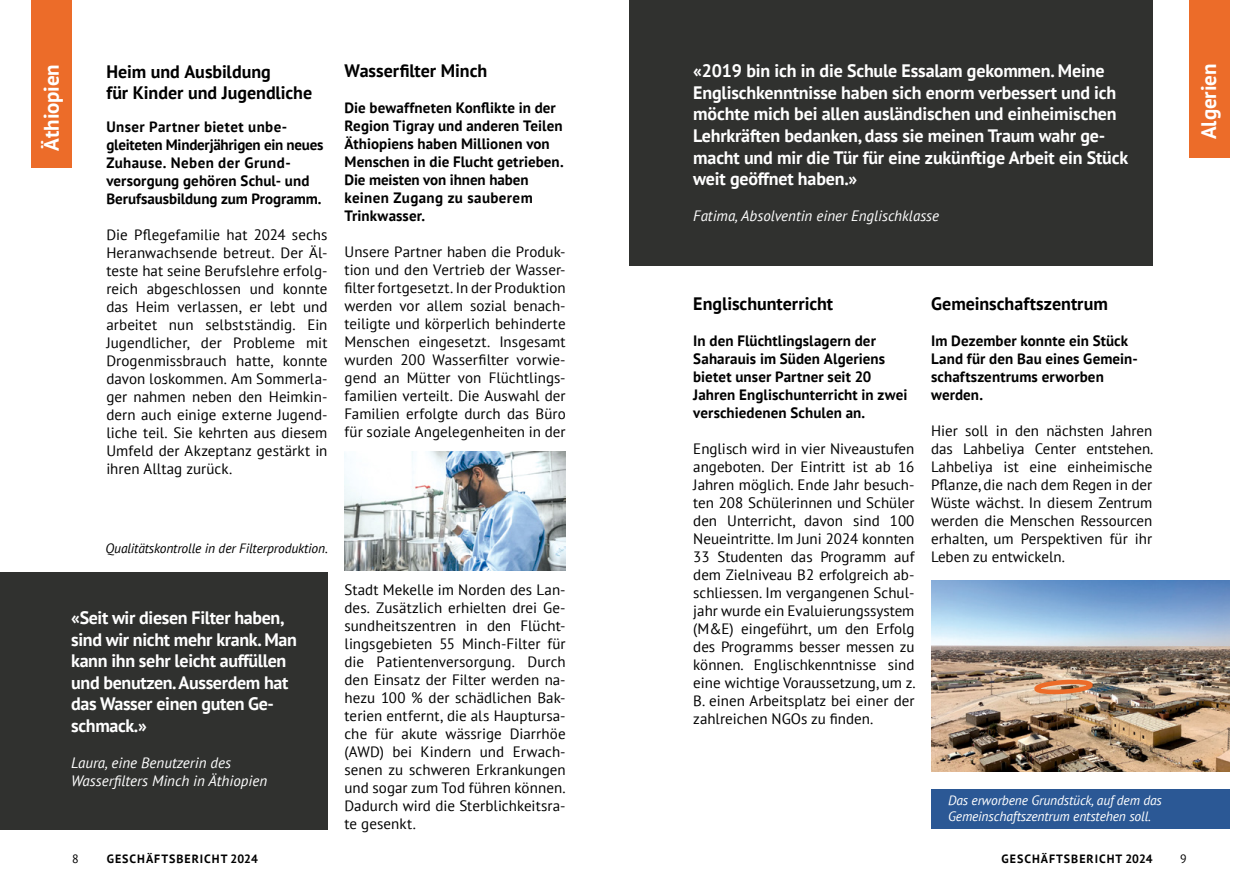
<style>
.page{position:relative;width:1259px;height:893px;background:#fff}
.page>*{position:absolute;margin:0;border:0;box-sizing:border-box;transform-origin:0 0}
.t1{font:700 21px "PT Sans";letter-spacing:-.005em;color:#fff}
.t2{font:700 18px/21.6px "PT Sans";letter-spacing:-.01em;color:#fff}
.t3{font:700 18px/21.6px "PT Sans";color:#000}
.t4{font:15px/18px "PT Sans";color:#000;text-align:justify}
.t5{font:700 15px/18px "PT Sans";letter-spacing:.005em;color:#000}
.t6{font:italic 15px/18px "PT Sans";color:#fff}
.t7{font:italic 13.5px/16.2px "PT Sans";letter-spacing:-.01em;color:#fff}
.t8{font:italic 13.5px "PT Sans";letter-spacing:-.01em;color:#000}
.t9{font:700 12px "PT Sans";letter-spacing:.08em;color:#000}
.t10{font:12px "PT Sans";color:#000}
</style>
<div class="page">
<div style="left:931px;top:789px;width:298px;height:40px;background:#2b5895"></div>
<div style="left:31px;top:0;width:40px;height:168px;background:#ec6c29"></div>
<div style="left:0;top:572px;width:327px;height:257px;background:#30312f"></div>
<img style="left:931px;top:580px;width:298px;height:191px">
<img style="left:345px;top:452px;width:220px;height:119px">
<div style="left:1188px;top:0;width:41px;height:157px;background:#ec6c29"></div>
<div style="left:629px;top:0;width:523px;height:266px;background:#30312f"></div>
<svg style="left:1032px;top:678px;width:62px;height:18px"></svg>
<h1 class="t1" style="left:37px;top:151px;width:88px;rotate:-90deg">Äthiopien</h1>
<p class="t3" style="left:106px;top:60px;width:207px">Heim und Ausbildung<br>für Kinder und Jugendliche</p>
<p class="t5" style="left:106px;top:117px;width:219px">Unser Partner bietet unbe&shy;gleiteten Minderjährigen ein neues<br>Zuhause. Neben der Grund&shy;versorgung gehören Schul- und<br>Berufsausbildung zum Programm.</p>
<p class="t4" style="left:106px;top:225px;width:223px">Die Pflegefamilie hat 2024 sechs Heranwachsende betreut. Der Äl&shy;teste hat seine Berufslehre erfolg&shy;reich abgeschlossen und konnte das Heim verlassen, er lebt und arbeitet nun selbstständig. Ein Jugendlicher, der Probleme mit Drogenmissbrauch hatte, konnte davon loskommen. Am Sommerla&shy;ger nahmen neben den Heimkin&shy;dern auch einige externe Jugend&shy;liche teil. Sie kehrten aus diesem Umfeld der Akzeptanz gestärkt in ihren Alltag zurück.</p>
<p class="t3" style="left:344px;top:60px;width:144px">Wasserfilter Minch</p>
<p class="t5" style="left:344px;top:99px;width:221px">Die bewaffneten Konflikte in der<br>Region Tigray und anderen Teilen<br>Äthiopiens haben Millionen von<br>Menschen in die Flucht getrieben.<br>Die meisten von ihnen haben keinen Zugang zu sauberem<br>Trinkwasser.</p>
<p class="t4" style="left:344px;top:243px;width:223px">Unsere Partner haben die Produk&shy;tion und den Vertrieb der Wasser&shy;filter fortgesetzt. In der Produktion werden vor allem sozial benach&shy;teiligte und körperlich behinderte Menschen eingesetzt. Insgesamt wurden 200 Wasserfilter vorwie&shy;gend an Mütter von Flüchtlings&shy;familien verteilt. Die Auswahl der Familien erfolgte durch das Büro für soziale Angelegenheiten in der</p>
<p class="t8" style="left:106px;top:540px;width:224px">Qualitätskontrolle in der Filterproduktion.</p>
<p class="t2" style="left:71px;top:607px;width:227px">«Seit wir diesen Filter haben, sind wir nicht mehr krank. Man kann ihn sehr leicht auffüllen und benutzen. Ausserdem hat das Wasser einen guten Ge&shy;schmack.»</p>
<p class="t6" style="left:71px;top:753px;width:197px">Laura, eine Benutzerin des<br>Wasserfilters Minch in Äthiopien</p>
<p class="t4" style="left:344px;top:580px;width:223px">Stadt Mekelle im Norden des Lan&shy;des. Zusätzlich erhielten drei Ge&shy;sundheitszentren in den Flücht&shy;lingsgebieten 55 Minch-Filter für die Patientenversorgung. Durch den Einsatz der Filter werden na&shy;hezu 100 % der schädlichen Bak&shy;terien entfernt, die als Hauptursa&shy;che für akute wässrige Diarrhöe (AWD) bei Kindern und Erwach&shy;senen zu schweren Erkrankungen und sogar zum Tod führen können.<br>Dadurch wird die Sterblichkeitsra&shy;te gesenkt.</p>
<p class="t2" style="left:693px;top:60px;width:436px">«2019 bin ich in die Schule Essalam gekommen. Meine Englischkenntnisse haben sich enorm verbessert und ich möchte mich bei allen ausländischen und einheimischen Lehrkräften bedanken, dass sie meinen Traum wahr ge&shy;macht und mir die Tür für eine zukünftige Arbeit ein Stück weit geöffnet haben.»</p>
<p class="t6" style="left:693px;top:207px;width:247px">Fatima, Absolventin einer Englischklasse</p>
<p class="t3" style="left:693px;top:293px;width:141px">Englischunterricht</p>
<p class="t5" style="left:693px;top:332px;width:216px">In den Flüchtlingslagern der<br>Saharauis im Süden Algeriens bietet unser Partner seit 20<br>Jahren Englischunterricht in zwei verschiedenen Schulen an.</p>
<p class="t4" style="left:693px;top:440px;width:224px">Englisch wird in vier Niveaustufen angeboten. Der Eintritt ist ab 16<br>Jahren möglich. Ende Jahr besuch&shy;ten 208 Schülerinnen und Schüler den Unterricht, davon sind 100<br>Neueintritte. Im Juni 2024 konnten 33 Studenten das Programm auf dem Zielniveau B2 erfolgreich ab&shy;schliessen. Im vergangenen Schul&shy;jahr wurde ein Evaluierungssystem (M&amp;E) eingeführt, um den Erfolg des Programms besser messen zu können. Englischkenntnisse sind eine wichtige Voraussetzung, um z.<br>B. einen Arbeitsplatz bei einer der zahlreichen NGOs zu finden.</p>
<p class="t3" style="left:931px;top:293px;width:178px">Gemeinschaftszentrum</p>
<p class="t5" style="left:931px;top:332px;width:208px">Im Dezember konnte ein Stück<br>Land für den Bau eines Gemein&shy;schaftszentrums erworben werden.</p>
<p class="t4" style="left:931px;top:422px;width:224px">Hier soll in den nächsten Jahren das Lahbeliya Center entstehen.<br>Lahbeliya ist eine einheimische Pflanze, die nach dem Regen in der Wüste wächst. In diesem Zentrum werden die Menschen Ressourcen erhalten, um Perspektiven für ihr Leben zu entwickeln.</p>
<p class="t7" style="left:948px;top:791px;width:215px">Das erworbene Grundstück, auf dem das<br>Gemeinschaftszentrum entstehen soll.</p>
<p class="t10" style="left:72px;top:851px;width:8px">8</p>
<p class="t9" style="left:107px;top:850px;width:152px">GESCHÄFTSBERICHT 2024</p>
<p class="t9" style="left:1001px;top:850px;width:152px">GESCHÄFTSBERICHT 2024</p>
<p class="t10" style="left:1180px;top:851px;width:8px">9</p>
<h1 class="t1" style="left:1195px;top:139px;width:77px;rotate:-90deg">Algerien</h1>
</div>
